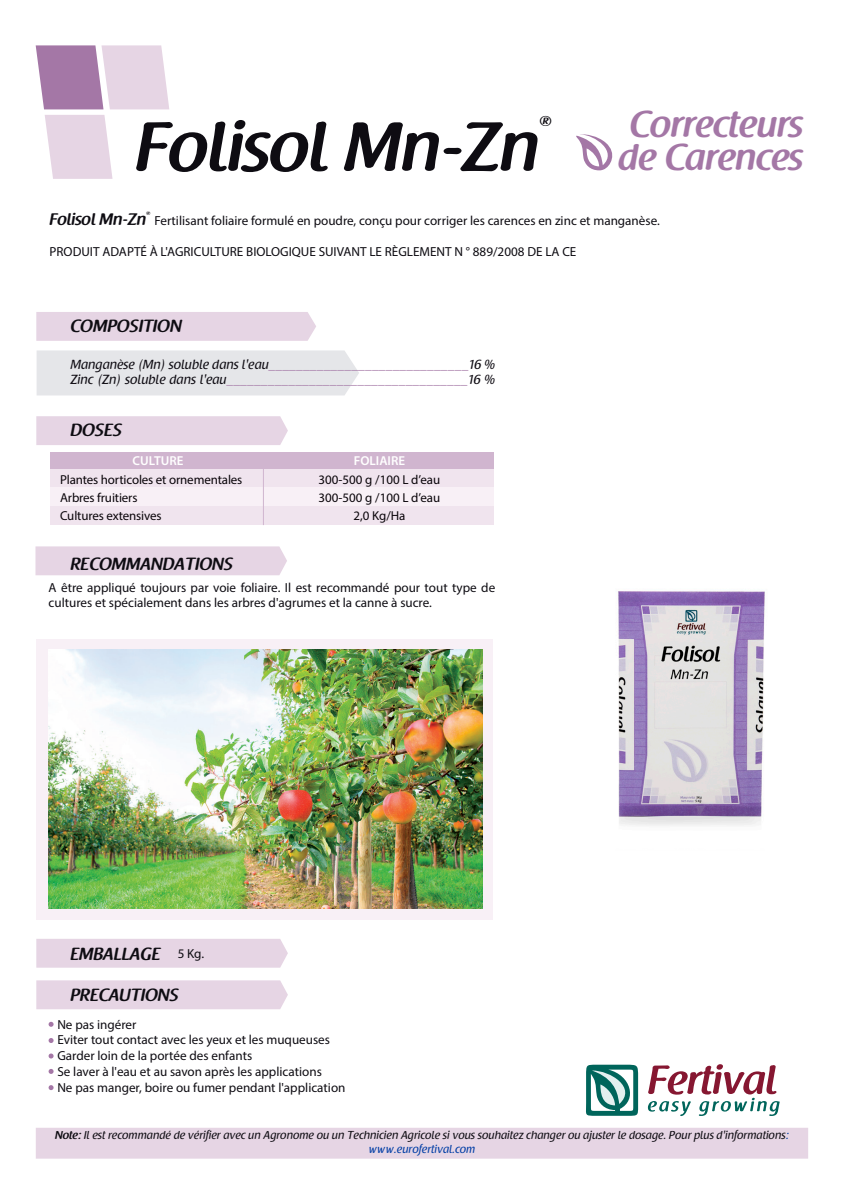
<style>
.page{position:relative;width:844px;height:1191px;background:#fff}
.page>*{position:absolute;margin:0;border:0;box-sizing:border-box;transform-origin:0 0}
.t1{font:600 69.48px "Raspoutine";color:#0e0c12}
.t2{font:600 36.75px/33.2px "Raspoutine";color:#a477a6}
.t3{font:600 17.5px "Raspoutine";color:#0e0c12}
.t4{font:600 16.62px "Raspoutine";color:#0e0c12}
.t5{font:600 14.35px "Raspoutine";color:#0e0c12;scale:1.06 1}
.t6{font:13.12px/15.8px "Myriad Pro";color:#0e0c12}
.t7{font:13.12px/15.8px "Raspoutine Classic";color:#a477a6}
.t8{font:12.95px/18.4px "Myriad Pro";letter-spacing:-.01em;color:#090409}
.t9{font:600 12.95px "Myriad Pro";color:#fff}
.t10{font:11.38px/13.7px "Raspoutine Classic";color:#0e0c12;text-align:center}
.t11{font:600 5.08px "Raspoutine";color:#0e0c12}
.s1{color:#0f0c13}
.s2{font-family:"Raspoutine";font-weight:600}
.s3{color:#003da5}
</style>
<div class="page">
<div style="left:36px;top:1127px;width:772px;height:31px;background:#e6d5e4;border:2px solid #e6d5e4"></div>
<div style="left:36px;top:939px;width:252px;height:28px;background:#e6d5e4"></div>
<div style="left:36px;top:980px;width:252px;height:29px;background:#e6d5e4"></div>
<div style="left:50px;top:452px;width:444px;height:16px;background:#d0b5cf"></div>
<div style="left:50px;top:468px;width:444px;height:19px;background:#f0e4ee"></div>
<div style="left:50px;top:487px;width:444px;height:19px;background:#f8f0f6"></div>
<div style="left:50px;top:506px;width:444px;height:19px;background:#f0e4ee"></div>
<div style="left:37px;top:350px;width:322px;height:45px;background:#e5e6e9"></div>
<div style="left:36px;top:416px;width:252px;height:29px;background:#e6d5e4"></div>
<div style="left:36px;top:312px;width:280px;height:29px;background:#e6d5e4"></div>
<svg style="left:35px;top:45px;width:134px;height:134px"></svg>
<svg style="left:49px;top:1021px;width:5px;height:5px"></svg>
<svg style="left:49px;top:1038px;width:5px;height:5px"></svg>
<svg style="left:49px;top:1053px;width:5px;height:5px"></svg>
<svg style="left:49px;top:1069px;width:5px;height:5px"></svg>
<svg style="left:49px;top:1085px;width:5px;height:5px"></svg>
<hr style="left:263px;top:452px;width:1px;height:73px;background:#d0b5cf">
<svg style="left:647px;top:1064px;width:132px;height:52px"></svg>
<svg style="left:586px;top:1064px;width:52px;height:51px"></svg>
<div style="left:35px;top:546px;width:252px;height:29px;background:#e6d5e4"></div>
<img style="left:618px;top:591px;width:147px;height:231px">
<div style="left:37px;top:639px;width:456px;height:281px;background:#f8f0f6"></div>
<img style="left:48px;top:649px;width:434px;height:259px">
<svg style="left:576px;top:134px;width:37px;height:36px"></svg>
<h1 class="t1" style="left:135px;top:108px;width:405px">Folisol Mn-Zn</h1>
<p class="t5" style="left:539px;top:113px;width:13px">®</p>
<h2 class="t2" style="left:618px;top:109px;width:186px">Correcteurs de Carences</h2>
<p class="t4" style="left:49px;top:210px;width:98px">Folisol Mn-Zn</p>
<p class="t11" style="left:146px;top:210px;width:6px">®</p>
<p class="t6" style="left:154px;top:212px;width:506px">Fertilisant foliaire formulé en poudre, conçu pour corriger les carences en zinc et manganèse.</p>
<p class="t6" style="left:49px;top:244px;width:528px">PRODUIT ADAPTÉ À L'AGRICULTURE BIOLOGIQUE SUIVANT LE RÈGLEMENT N ° 889/2008 DE LA CE</p>
<h3 class="t3" style="left:70px;top:317px;width:113px">COMPOSITION</h3>
<p class="t7" style="left:70px;top:356px;width:426px"><span class="s1">Manganèse (Mn) soluble dans l'eau</span>_____________________________<span class="s1">16 %<br>Zinc (Zn) soluble dans l'eau</span>___________________________________<span class="s1">16 %</span></p>
<h3 class="t3" style="left:70px;top:420px;width:53px">DOSES</h3>
<p class="t9" style="left:133px;top:452px;width:52px">CULTURE</p>
<p class="t8" style="left:60px;top:470px;width:184px">Plantes horticoles et ornementales<br>Arbres fruitiers<br>Cultures extensives</p>
<p class="t9" style="left:354px;top:452px;width:53px">FOLIAIRE</p>
<p class="t8" style="left:318px;top:470px;width:123px;text-align:center">300-500 g /100 L d’eau<br>300-500 g /100 L d’eau<br>2,0 Kg/Ha</p>
<h3 class="t3" style="left:70px;top:553px;width:164px">RECOMMANDATIONS</h3>
<p class="t6" style="left:49px;top:579px;width:448px">A être appliqué toujours par voie foliaire. Il est recommandé pour tout type de cultures et spécialement dans les arbres d'agrumes et la canne à sucre.</p>
<h3 class="t3" style="left:70px;top:944px;width:92px">EMBALLAGE</h3>
<p class="t6" style="left:178px;top:945px;width:28px">5 Kg.</p>
<h3 class="t3" style="left:70px;top:985px;width:110px">PRECAUTIONS</h3>
<p class="t6" style="left:57px;top:1016px;width:289px">Ne pas ingérer<br>Eviter tout contact avec les yeux et les muqueuses Garder loin de la portée des enfants<br>Se laver à l'eau et au savon après les applications<br>Ne pas manger, boire ou fumer pendant l'application</p>
<p class="t10" style="left:55px;top:1128px;width:734px"><span class="s2">Note:</span> Il est recommandé de vérifier avec un Agronome ou un Technicien Agricole si vous souhaitez changer ou ajuster le dosage. Pour plus d'informations<span class="s3">: www.eurofertival.com</span></p>
</div>
